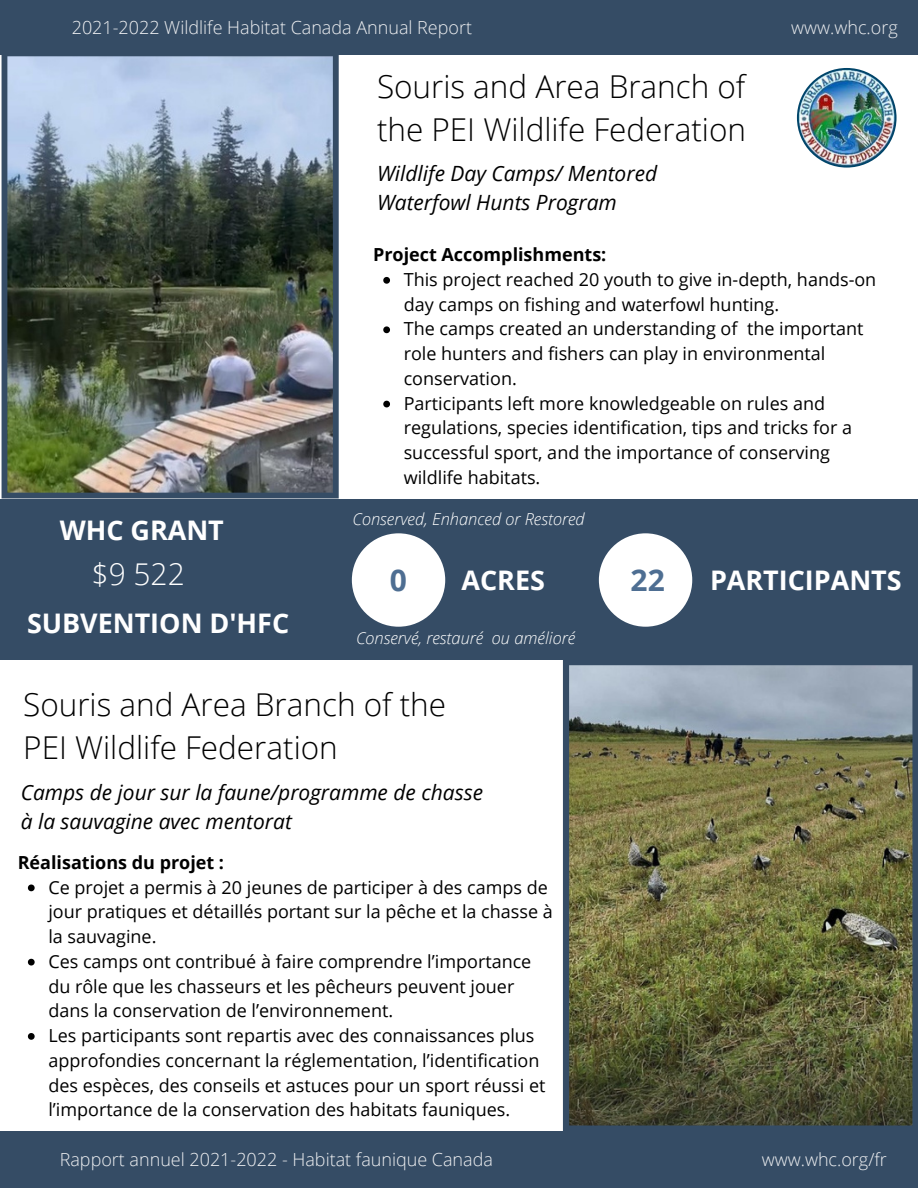
<style>
.page{position:relative;width:918px;height:1188px;background:#fff}
.page>*{position:absolute;margin:0;border:0;box-sizing:border-box;transform-origin:0 0}
.t1{font:300 31.5px/43.8px "Open Sans";color:#000}
.t2{font:300 30px "Open Sans";color:#fff}
.t3{font:700 30px "Open Sans";color:#4e6e92}
.t4{font:700 27px "Open Sans";color:#fff}
.t5{font:italic 21px/29.2px "Open Sans";color:#000}
.t6{font:18px/24.8px "Open Sans";color:#000}
.t7{font:300 18px "Open Sans";color:#eff0f2}
.t8{font:700 18px "Open Sans";color:#000}
.t9{font:italic 300 16.5px "Open Sans";color:#fff}
</style>
<div class="page">
<div style="left:0;top:1132px;width:918px;height:56px;background:#354c65"></div>
<img style="left:2px;top:54px;width:337px;height:444px">
<div style="left:0;top:499px;width:918px;height:160px;background:#354c65"></div>
<img style="left:563px;top:659px;width:355px;height:473px">
<div style="left:0;top:0;width:918px;height:54px;background:#354c65"></div>
<div style="left:352px;top:533px;width:93px;height:94px;background:#fff;border-radius:50%"></div>
<div style="left:599px;top:533px;width:93px;height:94px;background:#fff;border-radius:50%"></div>
<img style="left:797px;top:68px;width:100px;height:100px">
<svg style="left:383px;top:277px;width:7px;height:7px"></svg>
<svg style="left:383px;top:326px;width:7px;height:7px"></svg>
<svg style="left:383px;top:401px;width:7px;height:6px"></svg>
<svg style="left:28px;top:885px;width:7px;height:6px"></svg>
<svg style="left:28px;top:959px;width:7px;height:7px"></svg>
<svg style="left:28px;top:1033px;width:7px;height:7px"></svg>
<p class="t7" style="left:72px;top:15px;width:402px">2021-2022 Wildlife Habitat Canada Annual Report</p>
<p class="t7" style="left:791px;top:15px;width:108px">www.whc.org</p>
<h1 class="t1" style="left:377px;top:63px;width:371px">Souris and Area Branch of the PEI Wildlife Federation</h1>
<p class="t5" style="left:377px;top:158px;width:282px">Wildlife Day Camps/ Mentored<br>Waterfowl Hunts Program</p>
<p class="t8" style="left:373px;top:242px;width:235px">Project Accomplishments:</p>
<h3 class="t4" style="left:60px;top:511px;width:166px">WHC GRANT</h3>
<p class="t6" style="left:404px;top:267px;width:474px">This project reached 20 youth to give in-depth, hands-on day camps on fishing and waterfowl hunting.<br>The camps created an understanding of the important role hunters and fishers can play in environmental conservation.<br>Participants left more knowledgeable on rules and regulations, species identification, tips and tricks for a successful sport, and the importance of conserving wildlife habitats.</p>
<p class="t9" style="left:353px;top:507px;width:234px">Conserved, Enhanced or Restored</p>
<h2 class="t2" style="left:92px;top:553px;width:95px">$9 522</h2>
<h2 class="t3" style="left:390px;top:559px;width:19px">0</h2>
<h2 class="t3" style="left:631px;top:559px;width:36px">22</h2>
<h3 class="t4" style="left:462px;top:561px;width:85px">ACRES</h3>
<h3 class="t4" style="left:27px;top:604px;width:264px">SUBVENTION D'HFC</h3>
<p class="t9" style="left:356px;top:626px;width:221px">Conservé, restauré ou amélioré</p>
<h1 class="t1" style="left:23px;top:682px;width:424px">Souris and Area Branch of the<br>PEI Wildlife Federation</h1>
<p class="t5" style="left:21px;top:777px;width:464px">Camps de jour sur la faune/programme de chasse à la sauvagine avec mentorat</p>
<p class="t8" style="left:18px;top:850px;width:208px">Réalisations du projet :</p>
<p class="t6" style="left:48px;top:874px;width:506px">Ce projet a permis à 20 jeunes de participer à des camps de jour pratiques et détaillés portant sur la pêche et la chasse à la sauvagine.<br>Ces camps ont contribué à faire comprendre l’importance du rôle que les chasseurs et les pêcheurs peuvent jouer dans la conservation de l’environnement.<br>Les participants sont repartis avec des connaissances plus approfondies concernant la réglementation, l’identification des espèces, des conseils et astuces pour un sport réussi et l’importance de la conservation des habitats fauniques.</p>
<h3 class="t4" style="left:710px;top:561px;width:193px">PARTICIPANTS</h3>
<p class="t7" style="left:60px;top:1147px;width:435px">Rapport annuel 2021-2022 - Habitat faunique Canada</p>
<p class="t7" style="left:762px;top:1147px;width:127px">www.whc.org/fr</p>
</div>
